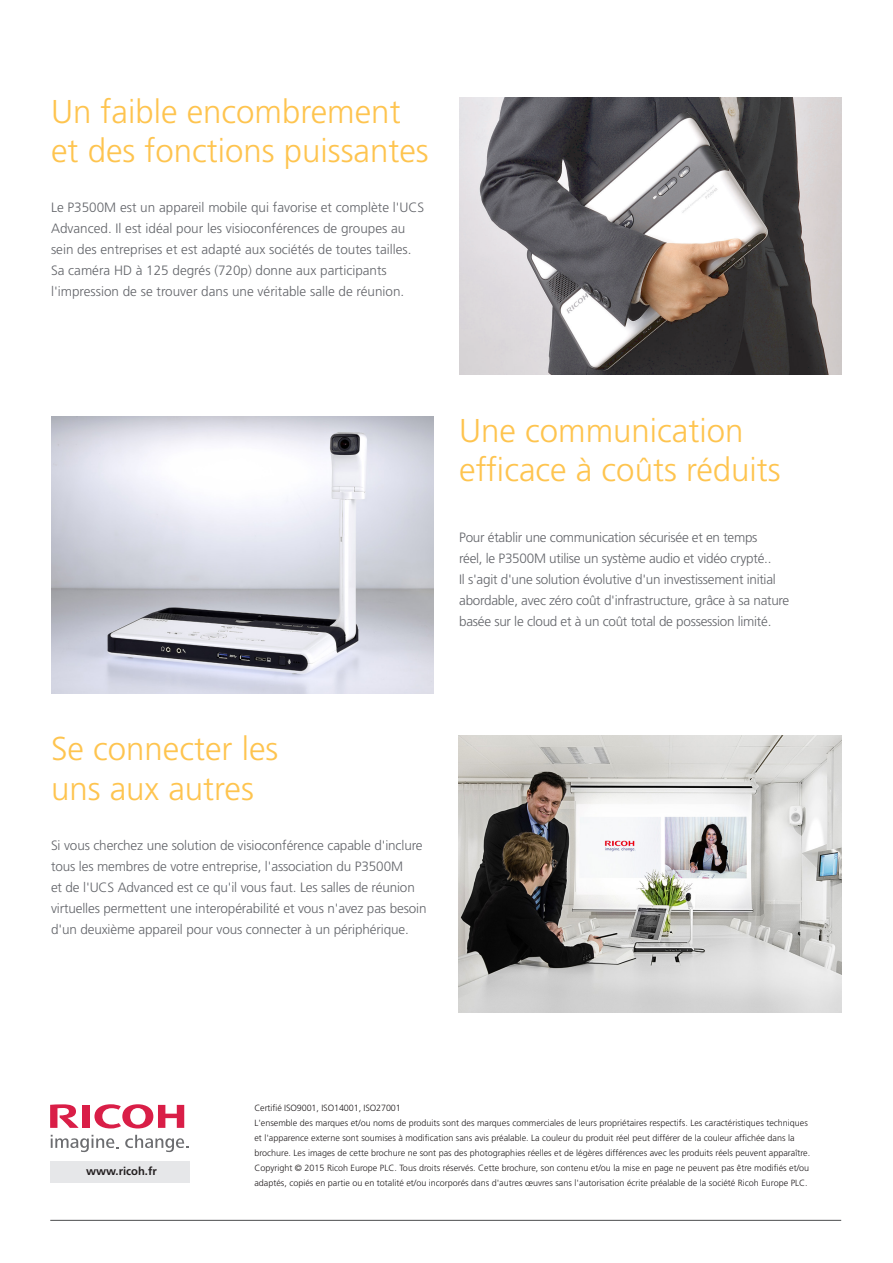
<style>
.page{position:relative;width:893px;height:1263px;background:#fff}
.page>*{position:absolute;margin:0;border:0;box-sizing:border-box;transform-origin:0 0}
.t1{font:300 33px/39.6px "Frutiger LT Std";color:#fec44f}
.t2{font:300 13.5px/21px "Frutiger LT Std";letter-spacing:-.01em;color:#63656a}
.t3{font:700 11.25px "Frutiger LT Std";color:#231f20}
.t4{font:300 9px/15px "Frutiger LT Std";color:#231f20}
</style>
<div class="page">
<hr style="left:50px;top:1220px;width:791px;height:1px;background:#4b4c4d">
<div style="left:50px;top:1161px;width:140px;height:22px;background:#e6e7e9"></div>
<svg style="left:94px;top:1104px;width:90px;height:24px"></svg>
<div style="left:82px;top:1105px;width:8px;height:23px;background:#d91e47"></div>
<svg style="left:50px;top:1104px;width:29px;height:24px"></svg>
<svg style="left:51px;top:1135px;width:68px;height:17px"></svg>
<svg style="left:125px;top:1135px;width:63px;height:17px"></svg>
<img style="left:459px;top:98px;width:383px;height:276px">
<img style="left:51px;top:417px;width:383px;height:276px">
<img style="left:459px;top:736px;width:383px;height:276px">
<p class="t1" style="left:51px;top:92px;width:379px">Un faible encombrement et des fonctions puissantes</p>
<p class="t2" style="left:51px;top:197px;width:375px">Le P3500M est un appareil mobile qui favorise et complète l'UCS Advanced. Il est idéal pour les visioconférences de groupes au sein des entreprises et est adapté aux sociétés de toutes tailles.<br>Sa caméra HD à 125 degrés (720p) donne aux participants l'impression de se trouver dans une véritable salle de réunion.</p>
<p class="t1" style="left:459px;top:411px;width:323px">Une communication efficace à coûts réduits</p>
<p class="t2" style="left:459px;top:527px;width:332px">Pour établir une communication sécurisée et en temps<br>réel, le P3500M utilise un système audio et vidéo crypté..<br>Il s'agit d'une solution évolutive d'un investissement initial abordable, avec zéro coût d'infrastructure, grâce à sa nature basée sur le cloud et à un coût total de possession limité.</p>
<p class="t1" style="left:51px;top:730px;width:229px">Se connecter les uns aux autres</p>
<p class="t2" style="left:51px;top:835px;width:377px">Si vous cherchez une solution de visioconférence capable d'inclure tous les membres de votre entreprise, l'association du P3500M<br>et de l'UCS Advanced est ce qu'il vous faut. Les salles de réunion virtuelles permettent une interopérabilité et vous n'avez pas besoin d'un deuxième appareil pour vous connecter à un périphérique.</p>
<p class="t3" style="left:86px;top:1164px;width:72px">www.ricoh.fr</p>
<p class="t4" style="left:254px;top:1100px;width:148px">Certifié ISO9001, ISO14001, ISO27001</p>
<p class="t4" style="left:254px;top:1115px;width:557px">L'ensemble des marques et/ou noms de produits sont des marques commerciales de leurs propriétaires respectifs. Les caractéristiques techniques et l'apparence externe sont soumises à modification sans avis préalable. La couleur du produit réel peut différer de la couleur affichée dans la brochure. Les images de cette brochure ne sont pas des photographies réelles et de légères différences avec les produits réels peuvent apparaître.<br>Copyright © 2015 Ricoh Europe PLC. Tous droits réservés. Cette brochure, son contenu et/ou la mise en page ne peuvent pas être modifiés et/ou adaptés, copiés en partie ou en totalité et/ou incorporés dans d'autres œuvres sans l'autorisation écrite préalable de la société Ricoh Europe PLC.</p>
</div>
